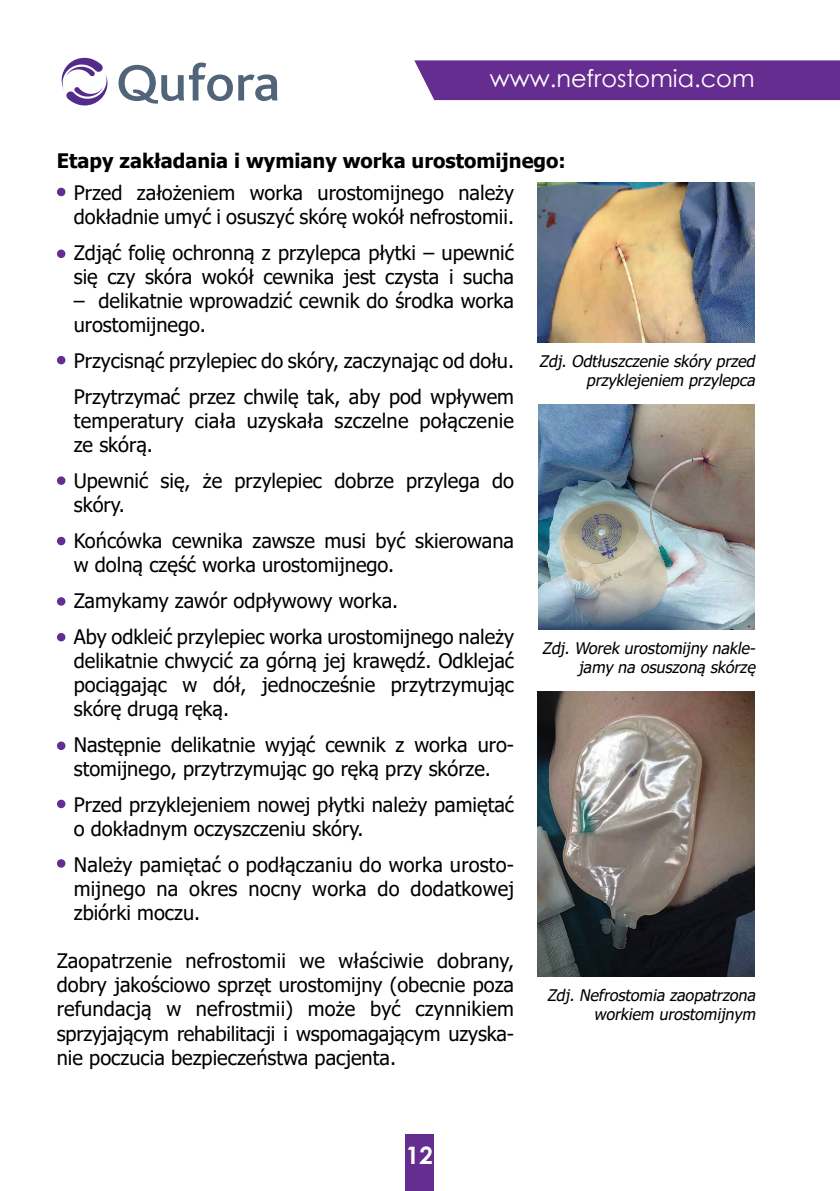
<style>
.page{position:relative;width:840px;height:1191px;background:#fff}
.page>*{position:absolute;margin:0;border:0;box-sizing:border-box;transform-origin:0 0}
.t1{font:24px "Century Gothic";color:#fff}
.t2{font:700 24px "Century Gothic";color:#fff}
.t3{font:20px/24px "Tahoma";color:#000}
.t4{font:700 20px "Tahoma";color:#000}
.t5{font:italic 16px/19.2px "Tahoma";color:#000;text-align:right}
</style>
<div class="page">
<div style="left:405px;top:1134px;width:29px;height:57px;background:#662d91"></div>
<div style="left:57px;top:188px;width:8px;height:8px;background:#662d91;border-radius:50%"></div>
<img style="left:537px;top:182px;width:217px;height:160px">
<div style="left:57px;top:249px;width:8px;height:9px;background:#662d91;border-radius:50%"></div>
<img style="left:538px;top:404px;width:216px;height:226px">
<div style="left:57px;top:356px;width:8px;height:8px;background:#662d91;border-radius:50%"></div>
<div style="left:57px;top:476px;width:8px;height:9px;background:#662d91;border-radius:50%"></div>
<div style="left:57px;top:537px;width:8px;height:8px;background:#662d91;border-radius:50%"></div>
<div style="left:57px;top:597px;width:8px;height:8px;background:#662d91;border-radius:50%"></div>
<img style="left:537px;top:692px;width:217px;height:284px">
<div style="left:57px;top:633px;width:8px;height:8px;background:#662d91;border-radius:50%"></div>
<div style="left:57px;top:741px;width:8px;height:9px;background:#662d91;border-radius:50%"></div>
<div style="left:57px;top:799px;width:8px;height:9px;background:#662d91;border-radius:50%"></div>
<div style="left:57px;top:859px;width:8px;height:8px;background:#662d91;border-radius:50%"></div>
<div style="left:414px;top:60px;width:425px;height:40px;background:#662d91"></div>
<svg style="left:61px;top:57px;width:216px;height:49px"></svg>
<p class="t1" style="left:489px;top:62px;width:266px">www.nefrostomia.com</p>
<p class="t4" style="left:57px;top:147px;width:510px">Etapy zakładania i wymiany worka urostomijnego:</p>
<p class="t3" style="left:74px;top:182px;width:441px">Przed założeniem worka urostomijnego należy dokładnie umyć i osuszyć skórę wokół nefrostomii.</p>
<p class="t3" style="left:74px;top:242px;width:441px">Zdjąć folię ochronną z przylepca płytki – upewnić się czy skóra wokół cewnika jest czysta i sucha</p>
<p class="t3" style="left:74px;top:290px;width:441px">– delikatnie wprowadzić cewnik do środka worka urostomijnego.</p>
<p class="t3" style="left:74px;top:344px;width:441px;line-height:36px">Przycisnąć przylepiec do skóry, zaczynając od dołu.<br>Przytrzymać przez chwilę tak, aby pod wpływem</p>
<p class="t3" style="left:74px;top:410px;width:441px">temperatury ciała uzyskała szczelne połączenie ze skórą.</p>
<p class="t3" style="left:74px;top:470px;width:441px">Upewnić się, że przylepiec dobrze przylega do skóry.</p>
<p class="t3" style="left:74px;top:530px;width:441px">Końcówka cewnika zawsze musi być skierowana w dolną część worka urostomijnego.</p>
<p class="t3" style="left:74px;top:584px;width:441px;line-height:36px">Zamykamy zawór odpływowy worka.<br>Aby odkleić przylepiec worka urostomijnego należy</p>
<p class="t3" style="left:74px;top:650px;width:441px;text-align:justify">delikatnie chwycić za górną jej krawędź. Odklejać pociągając w dół, jednocześnie przytrzymując skórę drugą ręką.</p>
<p class="t3" style="left:74px;top:734px;width:441px">Następnie delikatnie wyjąć cewnik z worka uro&shy;stomijnego, przytrzymując go ręką przy skórze.</p>
<p class="t3" style="left:74px;top:794px;width:441px">Przed przyklejeniem nowej płytki należy pamiętać o dokładnym oczyszczeniu skóry.</p>
<p class="t3" style="left:74px;top:854px;width:441px;text-align:justify">Należy pamiętać o podłączaniu do worka urosto&shy;mijnego na okres nocny worka do dodatkowej zbiórki moczu.</p>
<p class="t3" style="left:57px;top:950px;width:458px;text-align:justify">Zaopatrzenie nefrostomii we właściwie dobrany, dobry jakościowo sprzęt urostomijny (obecnie poza refundacją w nefrostmii) może być czynnikiem sprzyjającym rehabilitacji i wspomagającym uzyska&shy;nie poczucia bezpieczeństwa pacjenta.</p>
<p class="t5" style="left:539px;top:352px;width:221px">Zdj .Odtłuszczenie skóry przed przyklejeniem przylepca</p>
<p class="t5" style="left:542px;top:639px;width:218px">Zdj .Worek urostomij ny nakle&shy;jamy na osuszoną skórzę</p>
<p class="t5" style="left:546px;top:986px;width:213px">Zdj .Nefrostomia zaopatrzona workiem urostomij nym</p>
<p class="t2" style="left:405px;top:1137px;width:29px">12</p>
</div>
